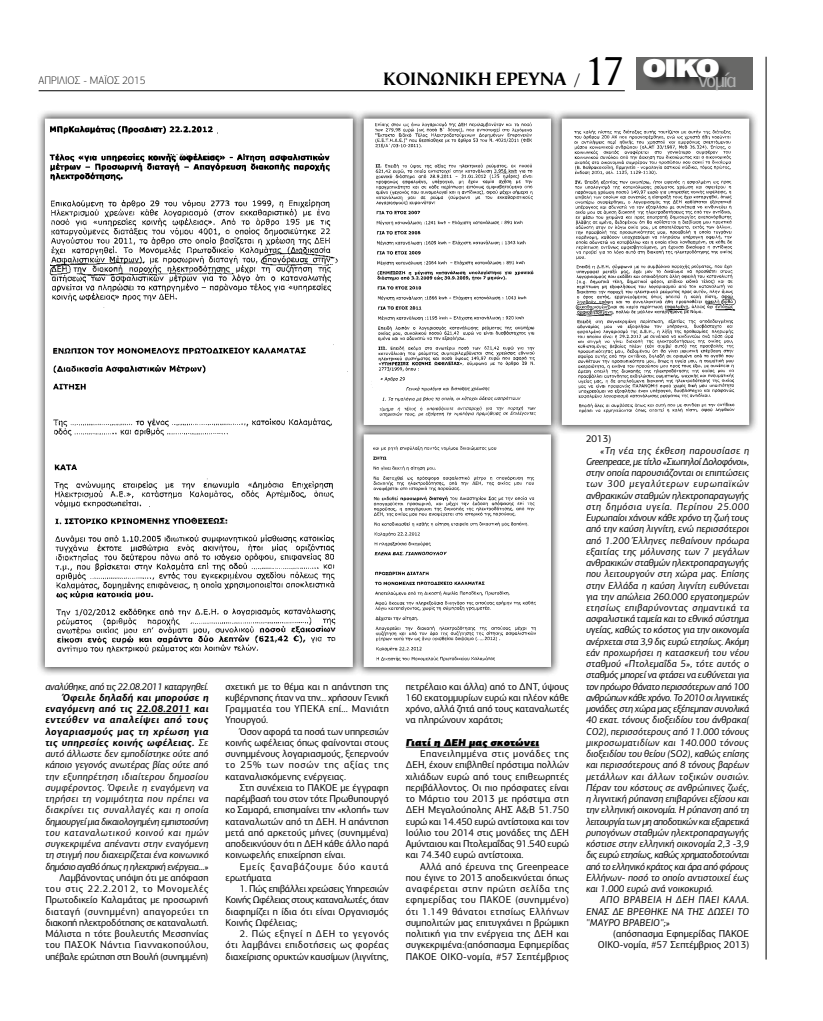
<style>
.page{position:relative;width:823px;height:1021px;background:#fff}
.page>*{position:absolute;margin:0;border:0;box-sizing:border-box;transform-origin:0 0}
.t1{font:700 18px "Vega Greek";color:#000}
.t2{font:100 11px "PF Centro Sans Pro";color:#000}
.t3{font:italic 10px/11.2px "PF Centro Sans Pro";color:#000;text-align:justify}
.t4{font:10px/11.2px "PF Centro Sans Pro";color:#000;text-align:justify}
.t5{font:italic 10px "PF Centro Sans Pro";letter-spacing:-.025em;color:#000}
.t6{font:10px/11.2px "PF Centro Sans Pro";letter-spacing:.08em;color:#000}
.t7{font:italic 10px "PF Centro Sans Pro U Black";color:#000}
.s1{font-weight:400;font-size:16px}
.s2{font-weight:400;font-size:42px}
.s3{font-family:"C Dsans Con 00";font-weight:400;font-size:19.1px;color:#afb0b0}
.s4{font-weight:700}
</style>
<div class="page">
<hr style="left:765px;top:57px;width:1px;height:902px;background:#000">
<div style="left:636px;top:57px;width:116px;height:32px;background:#686867"></div>
<div style="left:644px;top:59px;width:86px;height:30px;background:#000;opacity:.6"></div>
<hr style="left:39px;top:91px;width:585px;height:1px;background:#000">
<hr style="left:137px;top:713px;width:53px;height:1px;background:#000">
<hr style="left:405px;top:746px;width:134px;height:1px;background:#000">
<div style="left:36px;top:109px;width:326px;height:567px;background:#000;opacity:.75"></div>
<img style="left:47px;top:121px;width:303px;height:544px">
<div style="left:354px;top:109px;width:206px;height:325px;background:#000;opacity:.75"></div>
<img style="left:366px;top:122px;width:181px;height:300px">
<div style="left:363px;top:119px;width:187px;height:306px;border:2px solid #fff"></div>
<div style="left:552px;top:109px;width:205px;height:325px;background:#000;opacity:.75"></div>
<img style="left:564px;top:122px;width:181px;height:300px">
<div style="left:561px;top:119px;width:187px;height:306px;border:2px solid #fff"></div>
<div style="left:354px;top:425px;width:206px;height:251px;background:#000;opacity:.75"></div>
<img style="left:366px;top:437px;width:181px;height:227px">
<div style="left:363px;top:434px;width:187px;height:233px;border:2px solid #fff"></div>
<p class="t2" style="left:39px;top:74px;width:108px">ΑΠΡΙΛΙΟΣ - ΜΑΪΟΣ 2015</p>
<h1 class="t1" style="left:383px;top:69px;width:355px">ΚΟΙΝΩΝΙΚΗ ΕΡΕΥΝΑ <span class="s1">/</span> <span class="s2">17</span> <sup>οικο</sup><span class="s3">νομία</span></h1>
<p class="t5" style="left:45px;top:680px;width:165px">αναλύθηκε, από τις 22.08.2011 καταργηθεί.</p>
<p class="t3" style="left:45px;top:692px;width:165px;text-indent:17px"><span class="s4">Όφειλε δηλαδή και μπορούσε η εναγόμενη από τις 22.08.2011 και εντεύθεν να απαλείψει από τους λογαριασμούς μας τη χρέωση για τις υπηρεσίες κοινής ωφέλειας.</span> Σε αυτό άλλωστε δεν εμποδίστηκε ούτε από κάποιο γεγονός ανωτέρας βίας ούτε από την εξυπηρέτηση ιδιαίτερου δημοσίου συμφέροντος. Όφειλε η εναγόμενη να τηρήσει τη νομιμότητα που πρέπει να διακρίνει τις συναλλαγές και η οποία δημιουργεί μια δικαιολογημένη εμπιστοσύνη του καταναλωτικού κοινού και ημών συγκεκριμένα απέναντι στην εναγόμενη τη στιγμή που διαχειρίζεται ένα κοινωνικό δημόσιο αγαθό όπως η ηλεκτρική ενέργεια…»</p>
<p class="t4" style="left:45px;top:871px;width:165px;text-indent:14px">Λαμβάνοντας υπόψη ότι με απόφαση του στις 22.2.2012, το Μονομελές Πρωτοδικείο Καλαμάτας με προσωρινή διαταγή (συνημμένη) απαγορεύει τη διακοπή ηλεκτροδότησης σε καταναλωτή.<br>Μάλιστα η τότε βουλευτής Μεσσηνίας του ΠΑΣΟΚ Νάντια Γιαννακοπούλου, υπέβαλε ερώτηση στη Βουλή (συνημμένη)</p>
<p class="t4" style="left:225px;top:680px;width:165px">σχετική με το θέμα και η απάντηση της κυβέρνησης ήταν να την… χρήσουν Γενική Γραμματέα του ΥΠΕΚΑ επί… Μανιάτη Υπουργού.</p>
<p class="t4" style="left:225px;top:725px;width:165px;text-indent:14px">Όσον αφορά τα ποσά των υπηρεσιών κοινής ωφέλειας όπως φαίνονται στους συνημμένους λογαριασμούς, ξεπερνούν το 25% των ποσών της αξίας της καταναλισκόμενης ενέργειας.</p>
<p class="t4" style="left:225px;top:782px;width:165px;text-indent:14px">Στη συνέχεια το ΠΑΚΟΕ με έγγραφη παρέμβασή του στον τότε Πρωθυπουργό κο Σαμαρά, επισημαίνει την «κλοπή» των καταναλωτών από τη ΔΕΗ. Η απάντηση μετά από αρκετούς μήνες (συνημμένα) αποδεικνύουν ότι η ΔΕΗ κάθε άλλο παρά κοινωφελής επιχείρηση είναι.</p>
<p class="t6" style="left:225px;top:860px;width:164px;text-indent:14px">Εμείς ξαναβάζουμε δύο καυτά ερωτήματα</p>
<p class="t4" style="left:225px;top:883px;width:164px;text-indent:14px">1. Πώς επιβάλλει χρεώσεις Υπηρεσιών Κοινής Ωφέλειας στους καταναλωτές, όταν διαφημίζει η ίδια ότι είναι Οργανισμός Κοινής Ωφέλειας;</p>
<p class="t4" style="left:225px;top:928px;width:165px;text-indent:14px">2. Πώς εξηγεί η ΔΕΗ το γεγονός ότι λαμβάνει επιδοτήσεις ως φορέας διαχείρισης ορυκτών καυσίμων (λιγνίτης,</p>
<p class="t4" style="left:405px;top:680px;width:165px">πετρέλαιο και άλλα) από το ΔΝΤ, ύψους 160 εκατομμυρίων ευρώ και πλέον κάθε χρόνο, αλλά ζητά από τους καταναλωτές να πληρώνουν χαράτσι;</p>
<p class="t7" style="left:405px;top:735px;width:135px">Γιατί η ΔΕΗ μας σκοτώνει</p>
<p class="t4" style="left:405px;top:748px;width:165px;text-indent:14px">Επανειλημμένα στις μονάδες της ΔΕΗ, έχουν επιβληθεί πρόστιμα πολλών χιλιάδων ευρώ από τους επιθεωρητές περιβάλλοντος. Οι πιο πρόσφατες είναι το Μάρτιο του 2013 με πρόστιμα στη ΔΕΗ Μεγαλούπολης ΑΗΣ Α&amp;Β 51.750 ευρώ και 14.450 ευρώ αντίστοιχα και τον Ιούλιο του 2014 στις μονάδες της ΔΕΗ Αμύνταιου και Πτολεμαΐδας 91.540 ευρώ και 74.340 ευρώ αντίστοιχα.</p>
<p class="t4" style="left:405px;top:860px;width:165px;text-indent:14px">Αλλά από έρευνα της Greenpeace που έγινε το 2013 αποδεικνύεται όπως αναφέρεται στην πρώτη σελίδα της εφημερίδας του ΠΑΚΟΕ (συνημμένο) ότι 1.149 θάνατοι ετησίως Ελλήνων συμπολιτών μας επιτυγχάνει η βρώμικη πολιτική για την ενέργεια της ΔΕΗ και συγκεκριμένα:(απόσπασμα Εφημερίδας ΠΑΚΟΕ ΟΙΚΟ-νομία, #57 Σεπτέμβριος</p>
<p class="t4" style="left:585px;top:433px;width:27px">2013)</p>
<p class="t3" style="left:585px;top:444px;width:165px;text-indent:14px">«Τη νέα της έκθεση παρουσίασε η Greenpeace, με τίτλο «Σιωπηλοί Δολοφόνοι», στην οποία παρουσιάζονται οι επιπτώσεις των 300 μεγαλύτερων ευρωπαϊκών ανθρακικών σταθμών ηλεκτροπαραγωγής στη δημόσια υγεία. Περίπου 25.000<br>Ευρωπαίοι χάνουν κάθε χρόνο τη ζωή τους από την καύση λιγνίτη, ενώ περισσότεροι από 1.200 Έλληνες πεθαίνουν πρόωρα εξαιτίας της μόλυνσης των 7 μεγάλων ανθρακικών σταθμών ηλεκτροπαραγωγής που λειτουργούν στη χώρα μας. Επίσης στην Ελλάδα η καύση λιγνίτη ευθύνεται για την απώλεια 260.000 εργατοημερών ετησίως επιβαρύνοντας σημαντικά τα ασφαλιστικά ταμεία και το εθνικό σύστημα υγείας, καθώς το κόστος για την οικονομία ανέρχεται στα 3,9 δις ευρώ ετησίως. Ακόμη εάν προχωρήσει η κατασκευή του νέου σταθμού «Πτολεμαΐδα 5», τότε αυτός ο σταθμός μπορεί να φτάσει να ευθύνεται για τον πρόωρο θάνατο περισσότερων από 100 ανθρώπων κάθε χρόνο. Το 2010 οι λιγνιτικές μονάδες στη χώρα μας εξέπεμπαν συνολικά 40 εκατ. τόνους διοξειδίου του άνθρακα( CO2), περισσότερους από 11.000 τόνους μικροσωματιδίων και 140.000 τόνους διοξειδίου του θείου (SO2), καθώς επίσης και περισσότερους από 8 τόνους βαρέων μετάλλων και άλλων τοξικών ουσιών.<br>Πέραν του κόστους σε ανθρώπινες ζωές, η λιγνιτική ρύπανση επιβαρύνει εξίσου και την ελληνική οικονομία. Η ρύπανση από τη λειτουργία των μη αποδοτικών και εξαιρετικά ρυπογόνων σταθμών ηλεκτροπαραγωγής κόστισε στην ελληνική οικονομία 2,3 -3,9 δις ευρώ ετησίως, καθώς χρηματοδοτούνται από το ελληνικό κράτος και άρα από φόρους Ελλήνων- ποσό το οποίο αντιστοιχεί έως και 1.000 ευρώ ανά νοικοκυριό.</p>
<p class="t3" style="left:585px;top:894px;width:164px;text-indent:14px">ΑΠΟ ΒΡΑΒΕΙΑ Η ΔΕΗ ΠΑΕΙ ΚΑΛΑ.<br>ΕΝΑΣ ΔΕ ΒΡΕΘΗΚΕ ΝΑ ΤΗΣ ΔΩΣΕΙ ΤΟ ''ΜΑΥΡΟ ΒΡΑΒΕΙΟ'';»</p>
<p class="t4" style="left:597px;top:928px;width:153px;text-align:right">(απόσπασμα Εφημερίδας ΠΑΚΟΕ<br>ΟΙΚΟ-νομία, #57 Σεπτέμβριος 2013)</p>
</div>
